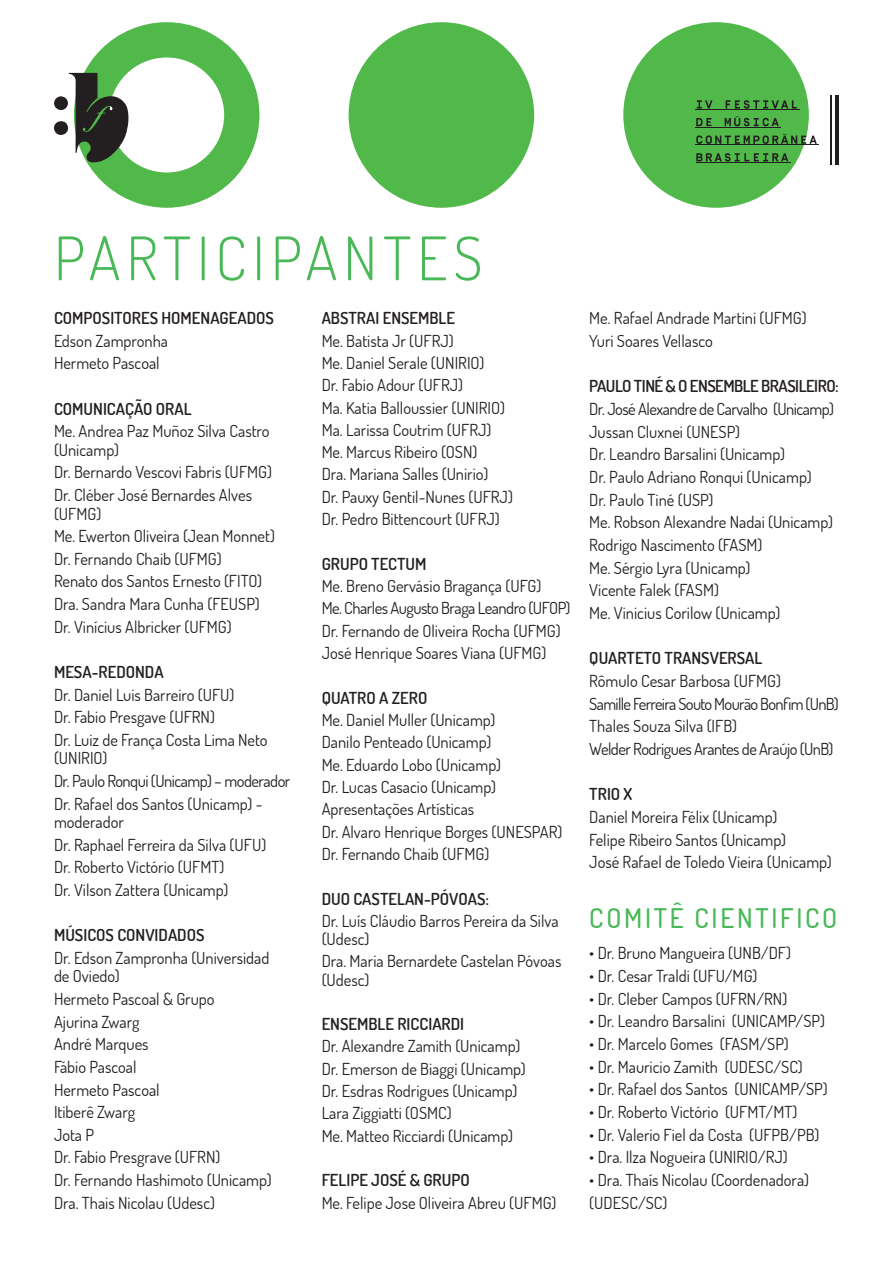
<style>
.page{position:relative;width:893px;height:1263px;background:#fff}
.page>*{position:absolute;margin:0;border:0;box-sizing:border-box;transform-origin:0 0}
.t1{font:300 60px "Dosis";letter-spacing:.1em;color:#49b857}
.t2{font:500 27px "Dosis";letter-spacing:.1em;color:#49b857}
.t3{font:16.5px/18.5px "Dosis";color:#231f20}
.t4{font:600 16.5px "Dosis";color:#231f20}
.t5{font:16.5px "Dosis";letter-spacing:-.03em;color:#231f20}
.t6{font:16.5px "Dosis";letter-spacing:-.04em;color:#231f20}
.t7{font:600 16.5px "Dosis";letter-spacing:-.03em;color:#231f20}
</style>
<div class="page">
<div style="left:349px;top:22px;width:185px;height:186px;background:#50b94a;border-radius:50%"></div>
<div style="left:623px;top:22px;width:186px;height:186px;background:#50b94a;border-radius:50%"></div>
<svg style="left:54px;top:22px;width:205px;height:186px"></svg>
<div style="left:54px;top:96px;width:14px;height:14px;background:#231f20;border-radius:50%"></div>
<hr style="left:835px;top:95px;width:4px;height:69px;background:#231f20">
<hr style="left:830px;top:95px;width:2px;height:69px;background:#231f20">
<svg style="left:697px;top:100px;width:15px;height:9px"></svg>
<svg style="left:726px;top:100px;width:71px;height:9px"></svg>
<hr style="left:696px;top:109px;width:104px;height:1px;background:#231f20">
<svg style="left:696px;top:118px;width:15px;height:8px"></svg>
<svg style="left:725px;top:116px;width:54px;height:10px"></svg>
<hr style="left:696px;top:127px;width:85px;height:1px;background:#231f20">
<svg style="left:696px;top:134px;width:121px;height:10px"></svg>
<hr style="left:696px;top:145px;width:123px;height:1px;background:#231f20">
<svg style="left:696px;top:153px;width:92px;height:9px"></svg>
<hr style="left:696px;top:162px;width:95px;height:1px;background:#231f20">
<p class="t1" style="left:54px;top:219px;width:430px">PARTICIPANTES</p>
<p class="t4" style="left:54px;top:307px;width:221px">COMPOSITORES HOMENAGEADOS</p>
<p class="t3" style="left:54px;top:331px;width:116px">Edson Zampronha</p>
<p class="t3" style="left:54px;top:354px;width:107px">Hermeto Pascoal</p>
<p class="t4" style="left:54px;top:398px;width:139px">COMUNICAÇÃO ORAL</p>
<p class="t3" style="left:54px;top:422px;width:217px">Me. Andrea Paz Muñoz Silva Castro (Unicamp)</p>
<p class="t3" style="left:54px;top:463px;width:220px">Dr. Bernardo Vescovi Fabris (UFMG)</p>
<p class="t3" style="left:54px;top:485px;width:200px">Dr. Cléber José Bernardes Alves (UFMG)</p>
<p class="t3" style="left:54px;top:526px;width:222px">Me. Ewerton Oliveira (Jean Monnet)</p>
<p class="t3" style="left:54px;top:549px;width:169px">Dr. Fernando Chaib (UFMG)</p>
<p class="t3" style="left:54px;top:572px;width:210px">Renato dos Santos Ernesto (FITO)</p>
<p class="t3" style="left:54px;top:594px;width:207px">Dra. Sandra Mara Cunha (FEUSP)</p>
<p class="t3" style="left:54px;top:617px;width:179px">Dr. Vinícius Albricker (UFMG)</p>
<p class="t4" style="left:54px;top:661px;width:111px">MESA-REDONDA</p>
<p class="t3" style="left:54px;top:685px;width:182px">Dr. Daniel Luis Barreiro (UFU)</p>
<p class="t3" style="left:54px;top:708px;width:162px">Dr. Fabio Presgave (UFRN)</p>
<p class="t3" style="left:54px;top:730px;width:215px">Dr. Luiz de França Costa Lima Neto (UNIRIO)</p>
<p class="t5" style="left:54px;top:770px;width:238px">Dr. Paulo Ronqui (Unicamp) – moderador</p>
<p class="t3" style="left:54px;top:794px;width:210px">Dr. Rafael dos Santos (Unicamp) - moderador</p>
<p class="t3" style="left:54px;top:835px;width:214px">Dr. Raphael Ferreira da Silva (UFU)</p>
<p class="t3" style="left:54px;top:858px;width:172px">Dr. Roberto Victório (UFMT)</p>
<p class="t3" style="left:54px;top:880px;width:176px">Dr. Vilson Zattera (Unicamp)</p>
<p class="t4" style="left:54px;top:924px;width:152px">MÚSICOS CONVIDADOS</p>
<p class="t3" style="left:54px;top:948px;width:217px">Dr. Edson Zampronha (Universidad de Oviedo)</p>
<p class="t3" style="left:54px;top:989px;width:162px">Hermeto Pascoal &amp; Grupo</p>
<p class="t3" style="left:54px;top:1012px;width:87px">Ajurina Zwarg</p>
<p class="t3" style="left:54px;top:1034px;width:96px">André Marques</p>
<p class="t3" style="left:54px;top:1057px;width:84px">Fábio Pascoal</p>
<p class="t3" style="left:54px;top:1080px;width:107px">Hermeto Pascoal</p>
<p class="t3" style="left:54px;top:1102px;width:83px">Itiberê Zwarg</p>
<p class="t3" style="left:54px;top:1125px;width:42px">Jota P</p>
<p class="t3" style="left:54px;top:1148px;width:168px">Dr. Fabio Presgrave (UFRN)</p>
<p class="t3" style="left:54px;top:1170px;width:219px">Dr. Fernando Hashimoto (Unicamp)</p>
<p class="t3" style="left:54px;top:1193px;width:163px">Dra. Thais Nicolau (Udesc)</p>
<p class="t4" style="left:322px;top:307px;width:135px">ABSTRAI ENSEMBLE</p>
<p class="t3" style="left:322px;top:331px;width:134px">Me. Batista Jr (UFRJ)</p>
<p class="t3" style="left:322px;top:353px;width:164px">Me. Daniel Serale (UNIRIO)</p>
<p class="t3" style="left:322px;top:375px;width:143px">Dr. Fabio Adour (UFRJ)</p>
<p class="t3" style="left:322px;top:398px;width:185px">Ma. Katia Balloussier (UNIRIO)</p>
<p class="t3" style="left:322px;top:420px;width:171px">Ma. Larissa Coutrim (UFRJ)</p>
<p class="t3" style="left:322px;top:442px;width:157px">Me. Marcus Ribeiro (OSN)</p>
<p class="t3" style="left:322px;top:465px;width:168px">Dra. Mariana Salles (Unirio)</p>
<p class="t3" style="left:322px;top:487px;width:193px">Dr. Pauxy Gentil-Nunes (UFRJ)</p>
<p class="t3" style="left:322px;top:509px;width:180px">Dr. Pedro Bittencourt (UFRJ)</p>
<p class="t4" style="left:322px;top:553px;width:106px">GRUPO TECTUM</p>
<p class="t3" style="left:322px;top:576px;width:221px">Me. Breno Gervásio Bragança (UFG)</p>
<p class="t5" style="left:322px;top:598px;width:250px">Me. Charles Augusto Braga Leandro (UFOP)</p>
<p class="t3" style="left:322px;top:621px;width:241px">Dr. Fernando de Oliveira Rocha (UFMG)</p>
<p class="t3" style="left:322px;top:643px;width:226px">José Henrique Soares Viana (UFMG)</p>
<p class="t4" style="left:322px;top:687px;width:107px">QUATRO A ZERO</p>
<p class="t3" style="left:322px;top:710px;width:175px">Me. Daniel Muller (Unicamp)</p>
<p class="t3" style="left:322px;top:733px;width:171px">Danilo Penteado (Unicamp)</p>
<p class="t3" style="left:322px;top:755px;width:181px">Me. Eduardo Lobo (Unicamp)</p>
<p class="t3" style="left:322px;top:777px;width:176px">Dr. Lucas Casacio (Unicamp)</p>
<p class="t3" style="left:322px;top:800px;width:154px">Apresentações Artísticas</p>
<p class="t3" style="left:322px;top:822px;width:242px">Dr. Alvaro Henrique Borges (UNESPAR)</p>
<p class="t3" style="left:322px;top:844px;width:169px">Dr. Fernando Chaib (UFMG)</p>
<p class="t4" style="left:322px;top:888px;width:169px">DUO CASTELAN-PÓVOAS:</p>
<p class="t3" style="left:322px;top:911px;width:239px;line-height:18px">Dr. Luís Cláudio Barros Pereira da Silva (Udesc)</p>
<p class="t3" style="left:322px;top:952px;width:241px;line-height:18px">Dra. Maria Bernardete Castelan Póvoas (Udesc)</p>
<p class="t4" style="left:322px;top:1013px;width:144px">ENSEMBLE RICCIARDI</p>
<p class="t3" style="left:322px;top:1037px;width:200px">Dr. Alexandre Zamith (Unicamp)</p>
<p class="t3" style="left:322px;top:1059px;width:206px">Dr. Emerson de Biaggi (Unicamp)</p>
<p class="t3" style="left:322px;top:1081px;width:197px">Dr. Esdras Rodrigues (Unicamp)</p>
<p class="t3" style="left:322px;top:1104px;width:132px">Lara Ziggiatti (OSMC)</p>
<p class="t3" style="left:322px;top:1126px;width:193px">Me. Matteo Ricciardi (Unicamp)</p>
<p class="t4" style="left:322px;top:1170px;width:150px">FELIPE JOSÉ &amp; GRUPO</p>
<p class="t3" style="left:322px;top:1193px;width:236px">Me. Felipe Jose Oliveira Abreu (UFMG)</p>
<p class="t3" style="left:589px;top:308px;width:219px">Me. Rafael Andrade Martini (UFMG)</p>
<p class="t3" style="left:589px;top:331px;width:125px">Yuri Soares Vellasco</p>
<p class="t7" style="left:589px;top:375px;width:251px">PAULO TINÉ &amp; O ENSEMBLE BRASILEIRO:</p>
<p class="t5" style="left:589px;top:398px;width:246px">Dr. José Alexandre de Carvalho (Unicamp)</p>
<p class="t3" style="left:589px;top:422px;width:152px">Jussan Cluxnei (UNESP)</p>
<p class="t3" style="left:589px;top:444px;width:197px">Dr. Leandro Barsalini (Unicamp)</p>
<p class="t3" style="left:589px;top:467px;width:224px">Dr. Paulo Adriano Ronqui (Unicamp)</p>
<p class="t3" style="left:589px;top:490px;width:126px">Dr. Paulo Tiné (USP)</p>
<p class="t3" style="left:589px;top:513px;width:245px">Me. Robson Alexandre Nadai (Unicamp)</p>
<p class="t3" style="left:589px;top:535px;width:175px">Rodrigo Nascimento (FASM)</p>
<p class="t3" style="left:589px;top:558px;width:163px">Me. Sérgio Lyra (Unicamp)</p>
<p class="t3" style="left:589px;top:581px;width:131px">Vicente Falek (FASM)</p>
<p class="t3" style="left:589px;top:603px;width:193px">Me. Vinicius Corilow (Unicamp)</p>
<p class="t4" style="left:589px;top:647px;width:175px">QUARTETO TRANSVERSAL</p>
<p class="t3" style="left:589px;top:671px;width:193px">Rômulo Cesar Barbosa (UFMG)</p>
<p class="t6" style="left:589px;top:693px;width:251px">Samille Ferreira Souto Mourão Bonfim (UnB)</p>
<p class="t3" style="left:589px;top:717px;width:149px">Thales Souza Silva (IFB)</p>
<p class="t5" style="left:589px;top:738px;width:246px">Welder Rodrigues Arantes de Araújo (UnB)</p>
<p class="t4" style="left:589px;top:784px;width:45px">TRIO X</p>
<p class="t3" style="left:589px;top:807px;width:190px">Daniel Moreira Félix (Unicamp)</p>
<p class="t3" style="left:589px;top:830px;width:198px">Felipe Ribeiro Santos (Unicamp)</p>
<p class="t3" style="left:589px;top:853px;width:244px">José Rafael de Toledo Vieira (Unicamp)</p>
<p class="t2" style="left:589px;top:901px;width:249px">COMITÊ CIENTIFICO</p>
<p class="t3" style="left:589px;top:944px;width:203px">• Dr. Bruno Mangueira (UNB/DF)</p>
<p class="t3" style="left:589px;top:966px;width:170px">• Dr. Cesar Traldi (UFU/MG)</p>
<p class="t3" style="left:589px;top:989px;width:199px">• Dr. Cleber Campos (UFRN/RN)</p>
<p class="t3" style="left:589px;top:1012px;width:237px">• Dr. Leandro Barsalini (UNICAMP/SP)</p>
<p class="t3" style="left:589px;top:1034px;width:201px">• Dr. Marcelo Gomes (FASM/SP)</p>
<p class="t3" style="left:589px;top:1057px;width:215px">• Dr. Mauricio Zamith (UDESC/SC)</p>
<p class="t3" style="left:589px;top:1080px;width:240px">• Dr. Rafael dos Santos (UNICAMP/SP)</p>
<p class="t3" style="left:589px;top:1102px;width:209px">• Dr. Roberto Victório (UFMT/MT)</p>
<p class="t3" style="left:589px;top:1125px;width:231px">• Dr. Valerio Fiel da Costa (UFPB/PB)</p>
<p class="t3" style="left:589px;top:1148px;width:200px">• Dra. Ilza Nogueira (UNIRIO/RJ)</p>
<p class="t3" style="left:589px;top:1170px;width:221px">• Dra. Thaís Nicolau (Coordenadora)</p>
<p class="t3" style="left:589px;top:1193px;width:80px">(UDESC/SC)</p>
</div>
